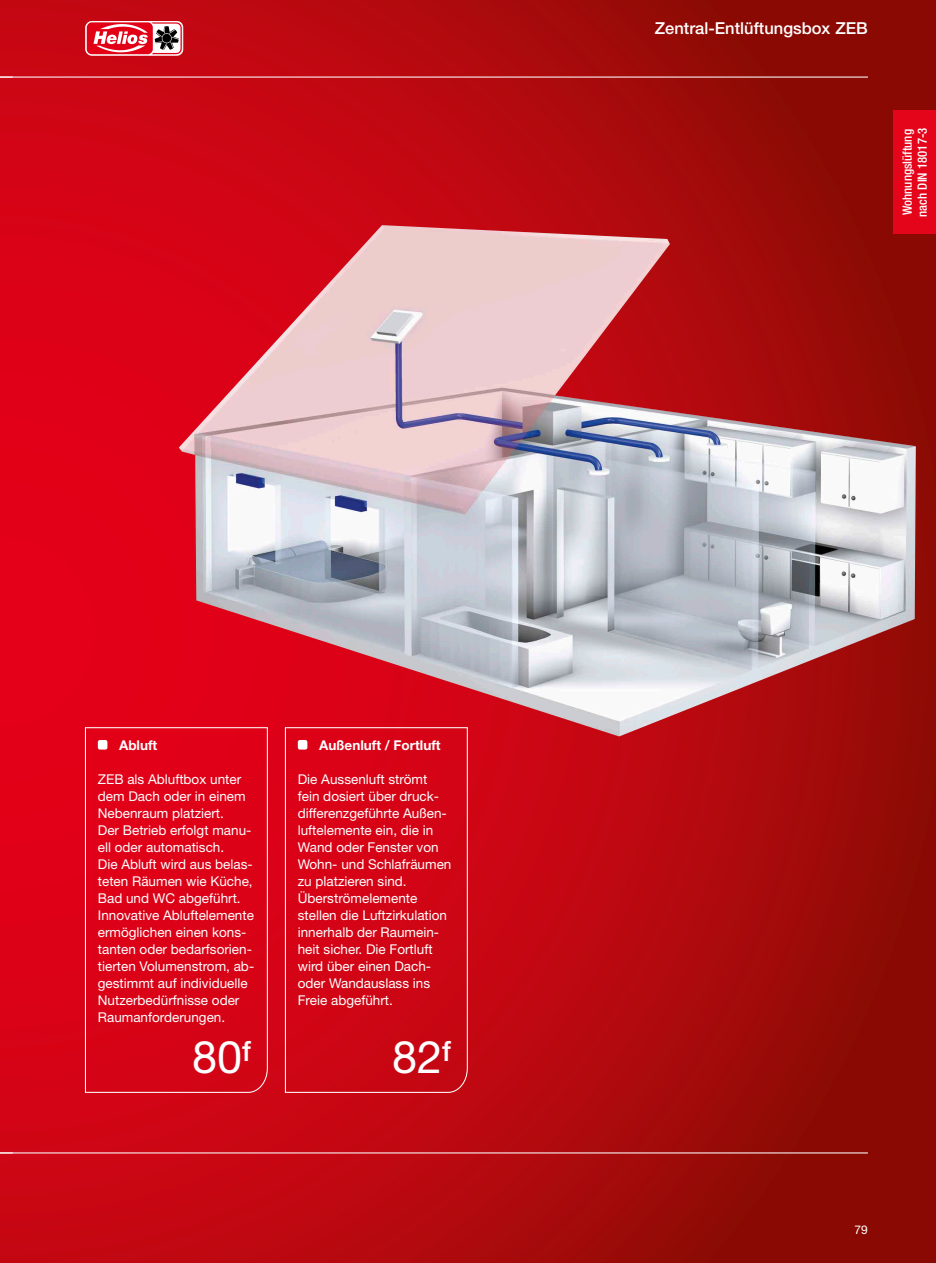
<style>
.page{position:relative;width:936px;height:1263px;background:#fff}
.page>*{position:absolute;margin:0;border:0;box-sizing:border-box;transform-origin:0 0}
.t1{font:45px "Helvetica Neue";color:#fff}
.t2{font:500 16.5px "Helvetica Neue";color:#fff}
.t3{font:13.5px/17px "Helvetica Neue";color:#fff}
.t4{font:700 13.5px "Helvetica Neue";color:#fff}
.t5{font:500 condensed 12.75px/15px "Helvetica Neue";color:#fff}
.t6{font:12px "Helvetica Neue";color:#fff}
</style>
<div class="page">
<img style="left:0;top:0;width:935px;height:1263px">
<img style="left:179px;top:225px;width:736px;height:511px">
<svg style="left:84px;top:727px;width:184px;height:366px;background:#db0318"></svg>
<div style="left:98px;top:740px;width:9px;height:9px;background:#fff;border-radius:2px"></div>
<svg style="left:284px;top:727px;width:184px;height:366px;background:#d10516"></svg>
<div style="left:298px;top:740px;width:9px;height:9px;background:#fff;border-radius:2px"></div>
<div style="left:893px;top:111px;width:42px;height:123px;background:#e4051b"></div>
<svg style="left:86px;top:21px;width:97px;height:34px"></svg>
<hr style="left:0;top:77px;width:867px;height:1px;background:#fff">
<hr style="left:0;top:1152px;width:867px;height:1px;background:#fff">
<svg style="left:0;top:77px;width:13px;height:1px"></svg>
<svg style="left:0;top:1152px;width:13px;height:1px"></svg>
<p class="t2" style="left:655px;top:18px;width:214px">Zentral-Entlüftungsbox ZEB</p>
<p class="t5" style="left:899px;top:217px;width:91px;rotate:-90deg">Wohnungslüftung nach DIN 18017-3</p>
<p class="t4" style="left:119px;top:736px;width:40px">Abluft</p>
<p class="t3" style="left:98px;top:770px;width:158px">ZEB als Abluftbox unter dem Dach oder in einem<br>Nebenraum platziert.<br>Der Betrieb erfolgt manu&shy;ell oder automatisch.<br>Die Abluft wird aus belas&shy;teten Räumen wie Küche,<br>Bad und WC abgeführt.<br>Innovative Abluftelemente ermöglichen einen kons&shy;tanten oder bedarfsorien&shy;tierten Volumenstrom, ab&shy;gestimmt auf individuelle<br>Nutzerbedürfnisse oder<br>Raumanforderungen.</p>
<h1 class="t1" style="left:192px;top:1030px;width:60px">80<sup>f</sup></h1>
<p class="t4" style="left:319px;top:736px;width:123px">Außenluft / Fortluft</p>
<p class="t3" style="left:298px;top:770px;width:155px">Die Aussenluft strömt fein dosiert über druck&shy;differenzgeführte Außen&shy;luftelemente ein, die in<br>Wand oder Fenster von<br>Wohn- und Schlafräumen zu platzieren sind.<br>Überströmelemente stellen die Luftzirkulation innerhalb der Raumein&shy;heit sicher. Die Fortluft wird über einen Dach&shy;oder Wandauslass ins<br>Freie abgeführt.</p>
<h1 class="t1" style="left:392px;top:1030px;width:60px">82<sup>f</sup></h1>
<p class="t6" style="left:854px;top:1222px;width:15px">79</p>
</div>
